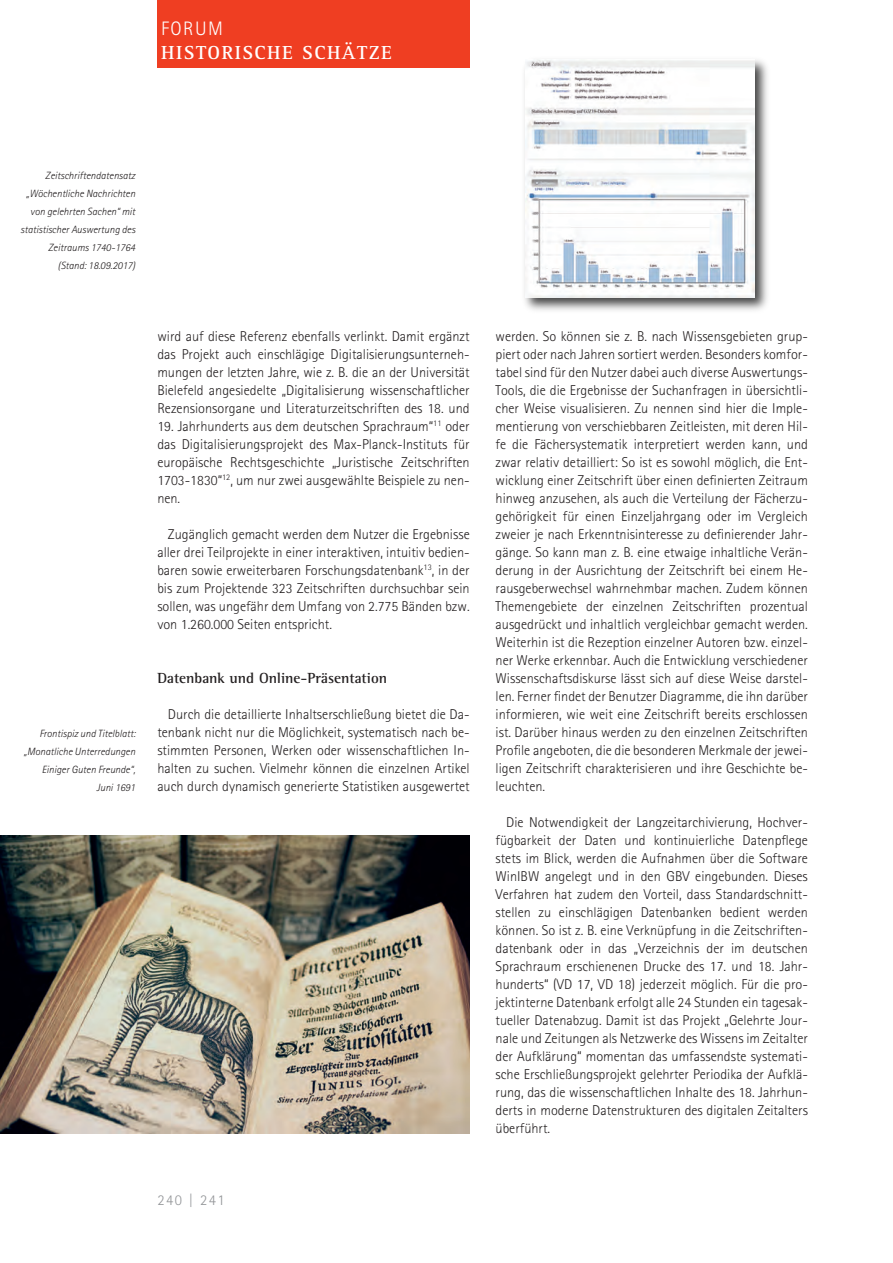
<style>
.page{position:relative;width:893px;height:1263px;background:#fff}
.page>*{position:absolute;margin:0;border:0;box-sizing:border-box;transform-origin:0 0}
.t1{font:700 19.5px "Rotis Serif Std";letter-spacing:.075em;color:#fff}
.t2{font:300 19.5px "Rotis Sans Serif Std";letter-spacing:.075em;color:#fff}
.t3{font:700 15px "Rotis Semi Serif Std";color:#231f20}
.t4{font:300 15px "Rotis Sans Serif Std";letter-spacing:.1em;color:#939598}
.t5{font:300 14.25px/18px "Rotis Sans Serif Std";color:#231f20;text-align:justify}
.t6{font:italic 300 10.5px/18px "Rotis Sans Serif Std";color:#231f20;text-align:right}
</style>
<div class="page">
<img style="left:524px;top:59px;width:244px;height:252px">
<img style="left:525px;top:60px;width:230px;height:237px">
<div style="left:157px;top:0;width:313px;height:68px;background:#ef3e22"></div>
<img style="left:0;top:835px;width:470px;height:298px">
<h1 class="t2" style="left:161px;top:21px;width:63px">FORUM</h1>
<h1 class="t1" style="left:161px;top:46px;width:232px">HISTORISCHE SCHÄTZE</h1>
<p class="t6" style="left:21px;top:168px;width:116px">Zeitschriftendatensatz „Wöchentliche Nachrichten von gelehrten Sachen“ mit statistischer Auswertung des<br>Zeitraums 1740-1764 (Stand: 18.09.2017)</p>
<p class="t6" style="left:24px;top:726px;width:113px">Frontispiz und Titelblatt: „Monatliche Unterredungen<br>Einiger Guten Freunde“,<br>Juni 1691</p>
<p class="t5" style="left:157px;top:329px;width:314px">wird auf diese Referenz ebenfalls verlinkt. Damit ergänzt das Projekt auch einschlägige Digitalisierungsunterneh&shy;mungen der letzten Jahre, wie z. B. die an der Universität Bielefeld angesiedelte „Digitalisierung wissenschaftlicher Rezensionsorgane und Literaturzeitschriften des 18. und</p>
<p class="t5" style="left:157px;top:419px;width:314px">19. Jahrhunderts aus dem deutschen Sprachraum“<sup>11</sup> oder das Digitalisierungsprojekt des Max-Planck-Instituts für europäische Rechtsgeschichte „Juristische Zeitschriften 1703-1830“<sup>12</sup>, um nur zwei ausgewählte Beispiele zu nen&shy;nen.</p>
<p class="t5" style="left:157px;top:527px;width:314px;text-indent:11px">Zugänglich gemacht werden dem Nutzer die Ergebnisse aller drei Teilprojekte in einer interaktiven, intuitiv bedien&shy;baren sowie erweiterbaren Forschungsdatenbank<sup>13</sup>, in der bis zum Projektende 323 Zeitschriften durchsuchbar sein sollen, was ungefähr dem Umfang von 2.775 Bänden bzw. von 1.260.000 Seiten entspricht.</p>
<p class="t3" style="left:157px;top:673px;width:231px">Datenbank und Online-Präsentation</p>
<p class="t5" style="left:157px;top:707px;width:314px;text-indent:11px">Durch die detaillierte Inhaltserschließung bietet die Da&shy;tenbank nicht nur die Möglichkeit, systematisch nach be&shy;stimmten Personen, Werken oder wissenschaftlichen In&shy;halten zu suchen. Vielmehr können die einzelnen Artikel auch durch dynamisch generierte Statistiken ausgewertet</p>
<p class="t4" style="left:157px;top:1195px;width:69px">240 | 241</p>
<p class="t5" style="left:496px;top:329px;width:314px">werden. So können sie z. B. nach Wissensgebieten grup&shy;piert oder nach Jahren sortiert werden. Besonders komfor&shy;tabel sind für den Nutzer dabei auch diverse Auswertungs-Tools, die die Ergebnisse der Suchanfragen in übersichtli&shy;cher Weise visualisieren. Zu nennen sind hier die Imple&shy;mentierung von verschiebbaren Zeitleisten, mit deren Hil&shy;fe die Fächersystematik interpretiert werden kann, und zwar relativ detailliert: So ist es sowohl möglich, die Ent&shy;wicklung einer Zeitschrift über einen definierten Zeitraum hinweg anzusehen, als auch die Verteilung der Fächerzu&shy;gehörigkeit für einen Einzeljahrgang oder im Vergleich zweier je nach Erkenntnisinteresse zu definierender Jahr&shy;gänge. So kann man z. B. eine etwaige inhaltliche Verän&shy;derung in der Ausrichtung der Zeitschrift bei einem He&shy;rausgeberwechsel wahrnehmbar machen. Zudem können Themengebiete der einzelnen Zeitschriften prozentual ausgedrückt und inhaltlich vergleichbar gemacht werden.<br>Weiterhin ist die Rezeption einzelner Autoren bzw. einzel&shy;ner Werke erkennbar. Auch die Entwicklung verschiedener Wissenschaftsdiskurse lässt sich auf diese Weise darstel&shy;len. Ferner findet der Benutzer Diagramme, die ihn darüber informieren, wie weit eine Zeitschrift bereits erschlossen ist. Darüber hinaus werden zu den einzelnen Zeitschriften Profile angeboten, die die besonderen Merkmale der jewei&shy;ligen Zeitschrift charakterisieren und ihre Geschichte be&shy;leuchten.</p>
<p class="t5" style="left:496px;top:815px;width:314px;text-indent:11px">Die Notwendigkeit der Langzeitarchivierung, Hochver&shy;fügbarkeit der Daten und kontinuierliche Datenpflege stets im Blick, werden die Aufnahmen über die Software WinIBW angelegt und in den GBV eingebunden. Dieses Verfahren hat zudem den Vorteil, dass Standardschnitt&shy;stellen zu einschlägigen Datenbanken bedient werden können. So ist z. B. eine Verknüpfung in die Zeitschriften&shy;datenbank oder in das „Verzeichnis der im deutschen Sprachraum erschienenen Drucke des 17. und 18. Jahr&shy;hunderts“ (VD 17, VD 18) jederzeit möglich. Für die pro&shy;jektinterne Datenbank erfolgt alle 24 Stunden ein tagesak&shy;tueller Datenabzug. Damit ist das Projekt „Gelehrte Jour&shy;nale und Zeitungen als Netzwerke des Wissens im Zeitalter der Aufklärung“ momentan das umfassendste systemati&shy;sche Erschließungsprojekt gelehrter Periodika der Aufklä&shy;rung, das die wissenschaftlichen Inhalte des 18. Jahrhun&shy;derts in moderne Datenstrukturen des digitalen Zeitalters überführt.</p>
</div>
